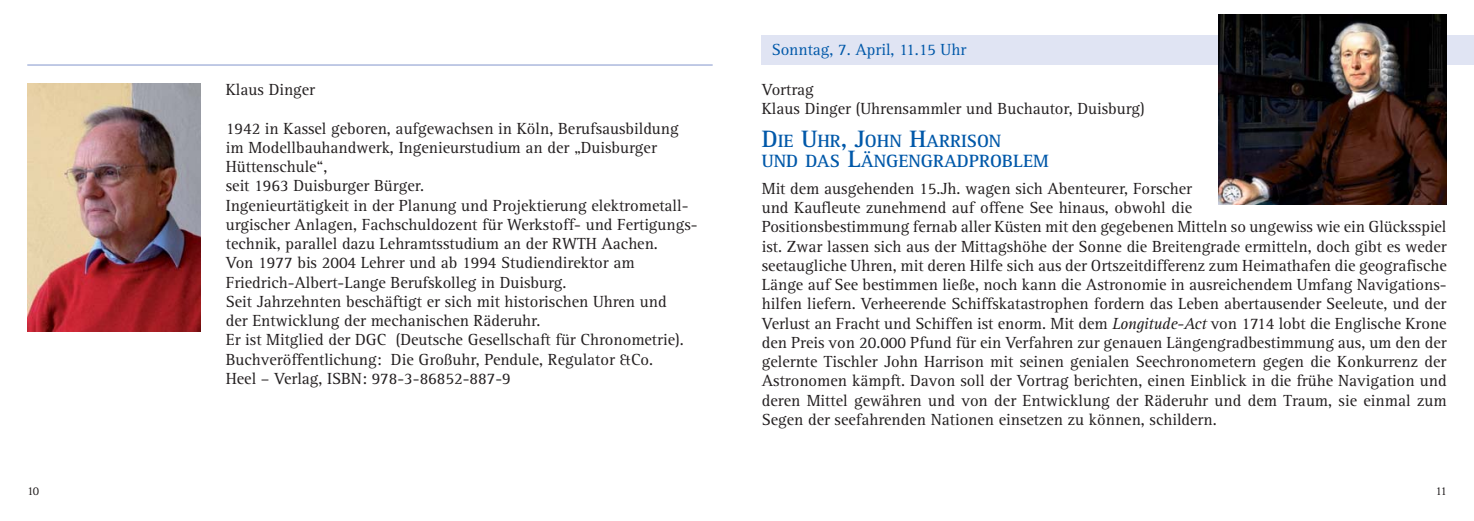
<style>
.page{position:relative;width:1474px;height:521px;background:#fff}
.page>*{position:absolute;margin:0;border:0;box-sizing:border-box;transform-origin:0 0}
.t1{font:700 18.38px/20.1px "Rotis Serif";color:#0058a9}
.t2{font:16.62px/19.2px "Rotis Serif";color:#231f20}
.t3{font:16.62px "Rotis Serif";color:#0058a9}
.t4{font:12.25px "Rotis Serif";color:#231f20}
.s1{font-size:24.5px}
.s2{font-style:italic}
</style>
<div class="page">
<div style="left:761px;top:35px;width:712px;height:29px;background:#e0e4f3"></div>
<hr style="left:27px;top:65px;width:685px;height:1px;background:#8296cc">
<img style="left:27px;top:84px;width:174px;height:248px">
<img style="left:1218px;top:15px;width:228px;height:190px">
<p class="t4" style="left:27px;top:487px;width:14px">10</p>
<p class="t2" style="left:226px;top:81px;width:91px">Klaus Dinger</p>
<p class="t2" style="left:226px;top:120px;width:473px">1942 in Kassel geboren, aufgewachsen in Köln, Berufsausbildung im Modellbauhandwerk, Ingenieurstudium an der „Duisburger Hüttenschule“,<br>seit 1963 Duisburger Bürger.<br>Ingenieurtätigkeit in der Planung und Projektierung elektrometall&shy;urgischer Anlagen, Fachschuldozent für Werkstoff- und Fertigungs&shy;technik, parallel dazu Lehramtsstudium an der RWTH Aachen.<br>Von 1977 bis 2004 Lehrer und ab 1994 Studiendirektor am Friedrich-Albert-Lange Berufskolleg in Duisburg.<br>Seit Jahrzehnten beschäftigt er sich mit historischen Uhren und<br>der Entwicklung der mechanischen Räderuhr.<br>Er ist Mitglied der DGC (Deutsche Gesellschaft für Chronometrie).<br>Buchveröffentlichung: Die Großuhr, Pendule, Regulator &amp;Co.<br>Heel – Verlag, ISBN: 978-3-86852-887-9</p>
<p class="t3" style="left:771px;top:43px;width:196px">Sonntag, 7. April, 11.15 Uhr</p>
<p class="t2" style="left:761px;top:81px;width:384px">Vortrag<br>Klaus Dinger (Uhrensammler und Buchautor, Duisburg)</p>
<p class="t1" style="left:761px;top:132px;width:289px"><span class="s1">D</span>IE <span class="s1">U</span>HR<span class="s1">, J</span>OHN <span class="s1">H</span>ARRISON<br>UND DAS <span class="s1">L</span>ÄNGENGRADPROBLEM</p>
<p class="t2" style="left:761px;top:180px;width:686px">Mit dem ausgehenden 15.Jh. wagen sich Abenteurer, Forscher<br>und Kaufleute zunehmend auf offene See hinaus, obwohl die<br>Positionsbestimmung fernab aller Küsten mit den gegebenen Mitteln so ungewiss wie ein Glücksspiel ist. Zwar lassen sich aus der Mittagshöhe der Sonne die Breitengrade ermitteln, doch gibt es weder seetaugliche Uhren, mit deren Hilfe sich aus der Ortszeitdifferenz zum Heimathafen die geografische Länge auf See bestimmen ließe, noch kann die Astronomie in ausreichendem Umfang Navigations&shy;hilfen liefern. Verheerende Schiffskatastrophen fordern das Leben abertausender Seeleute, und der Verlust an Fracht und Schiffen ist enorm. Mit dem <span class="s2">Longitude-Act</span> von 1714 lobt die Englische Krone den Preis von 20.000 Pfund für ein Verfahren zur genauen Längengradbestimmung aus, um den der gelernte Tischler John Harrison mit seinen genialen Seechronometern gegen die Konkurrenz der Astronomen kämpft. Davon soll der Vortrag berichten, einen Einblick in die frühe Navigation und deren Mittel gewähren und von der Entwicklung der Räderuhr und dem Traum, sie einmal zum Segen der seefahrenden Nationen einsetzen zu können, schildern.</p>
<p class="t4" style="left:1435px;top:487px;width:13px">11</p>
</div>
